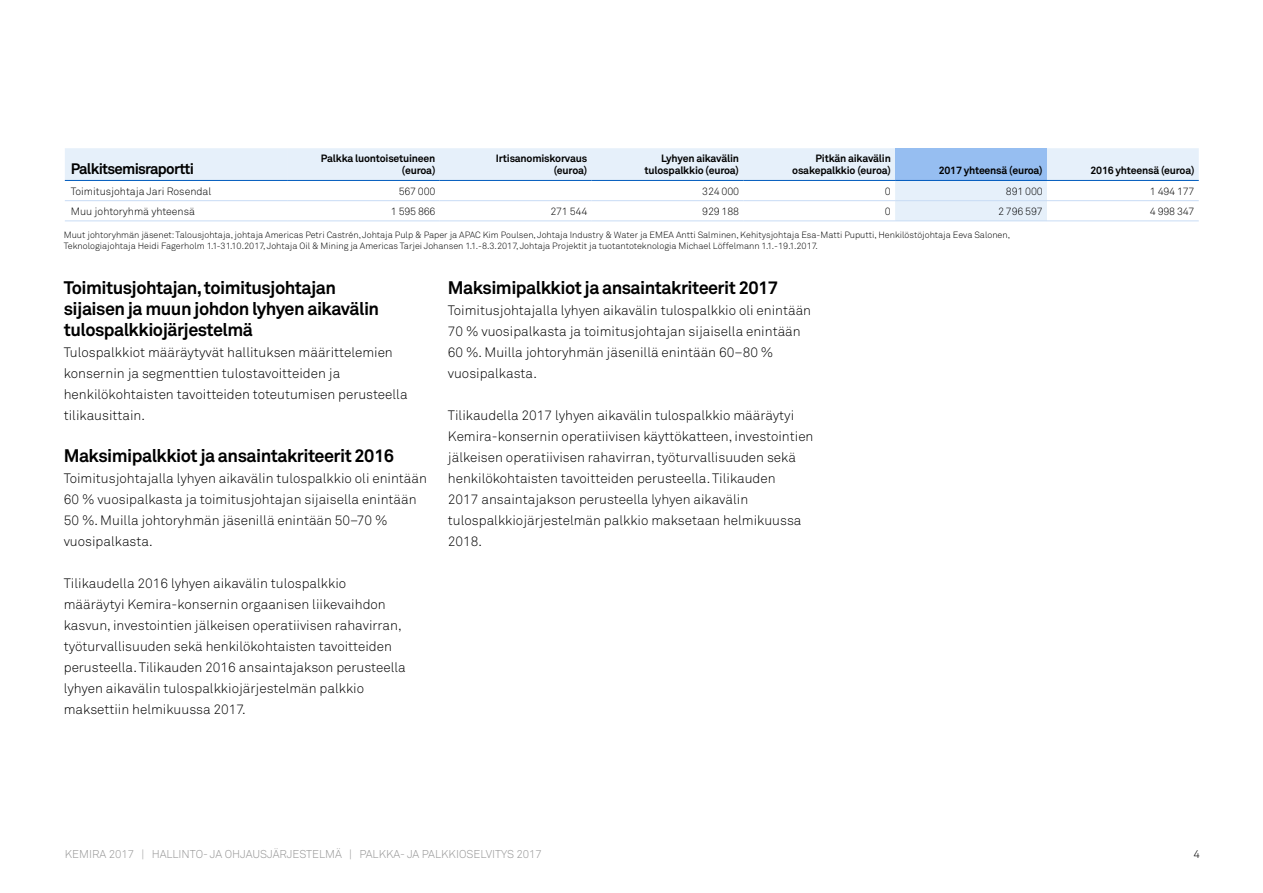
<style>
.page{position:relative;width:1263px;height:893px;background:#fff}
.page>*{position:absolute;margin:0;border:0;box-sizing:border-box;transform-origin:0 0}
.t1{font:700 18px/21px "Akkurat Pro";letter-spacing:-.03em;color:#000}
.t2{font:700 15px "Akkurat Pro";letter-spacing:-.05em;color:#000}
.t3{font:13.5px/21px "Akkurat Light Pro";color:#000}
.t4{font:11.25px "Akkurat Light Pro";color:#939393}
.t5{font:11.25px "Akkurat Light Pro";color:#000}
.t6{font:700 10.5px/12px "Akkurat Pro";letter-spacing:-.02em;color:#000;text-align:right}
.t7{font:10.5px "Akkurat Light Pro";letter-spacing:-.01em;color:#000}
.t8{font:9px/10.8px "Akkurat Light Pro";color:#000}
</style>
<div class="page">
<svg style="left:65px;top:148px;width:982px;height:73px"></svg>
<div style="left:288px;top:148px;width:911px;height:32px;background:#e6f0fa"></div>
<div style="left:895px;top:148px;width:152px;height:32px;background:#96bef1"></div>
<hr style="left:65px;top:200px;width:223px;height:1px;background:#c8dcf5">
<hr style="left:288px;top:200px;width:152px;height:1px;background:#c8dcf5">
<hr style="left:440px;top:200px;width:151px;height:1px;background:#c8dcf5">
<hr style="left:591px;top:200px;width:152px;height:1px;background:#c8dcf5">
<hr style="left:743px;top:200px;width:152px;height:1px;background:#c8dcf5">
<hr style="left:895px;top:200px;width:152px;height:1px;background:#c8dcf5">
<hr style="left:1047px;top:200px;width:152px;height:1px;background:#c8dcf5">
<hr style="left:65px;top:221px;width:223px;height:1px;background:#c8dcf5">
<hr style="left:288px;top:221px;width:152px;height:1px;background:#c8dcf5">
<hr style="left:440px;top:221px;width:151px;height:1px;background:#c8dcf5">
<hr style="left:591px;top:221px;width:152px;height:1px;background:#c8dcf5">
<hr style="left:743px;top:221px;width:152px;height:1px;background:#c8dcf5">
<hr style="left:895px;top:221px;width:152px;height:1px;background:#c8dcf5">
<hr style="left:1047px;top:221px;width:152px;height:1px;background:#c8dcf5">
<hr style="left:65px;top:180px;width:223px;height:1px;background:#005bbe">
<hr style="left:288px;top:180px;width:152px;height:1px;background:#005bbe">
<hr style="left:440px;top:180px;width:151px;height:1px;background:#005bbe">
<hr style="left:591px;top:180px;width:152px;height:1px;background:#005bbe">
<hr style="left:743px;top:180px;width:152px;height:1px;background:#005bbe">
<hr style="left:895px;top:180px;width:152px;height:1px;background:#005bbe">
<hr style="left:1047px;top:180px;width:152px;height:1px;background:#005bbe">
<p class="t2" style="left:71px;top:160px;width:125px">Palkitsemisraportti</p>
<p class="t6" style="left:321px;top:153px;width:116px">Palkka luontoisetuineen (euroa)</p>
<p class="t6" style="left:496px;top:153px;width:93px">Irtisanomiskorvaus (euroa)</p>
<p class="t6" style="left:645px;top:153px;width:96px">Lyhyen aikavälin tulospalkkio (euroa)</p>
<p class="t6" style="left:792px;top:153px;width:100px">Pitkän aikavälin osakepalkkio (euroa)</p>
<p class="t6" style="left:939px;top:165px;width:105px">2017 yhteensä (euroa)</p>
<p class="t6" style="left:1090px;top:165px;width:105px">2016 yhteensä (euroa)</p>
<p class="t7" style="left:71px;top:185px;width:142px">Toimitusjohtaja Jari Rosendal</p>
<p class="t7" style="left:399px;top:185px;width:38px">567 000</p>
<p class="t7" style="left:702px;top:185px;width:38px">324 000</p>
<p class="t7" style="left:885px;top:185px;width:7px">0</p>
<p class="t7" style="left:1006px;top:185px;width:38px">891 000</p>
<p class="t7" style="left:1150px;top:185px;width:46px">1 494 177</p>
<p class="t7" style="left:71px;top:205px;width:126px">Muu johtoryhmä yhteensä</p>
<p class="t7" style="left:391px;top:205px;width:46px">1 595 866</p>
<p class="t7" style="left:550px;top:205px;width:38px">271 544</p>
<p class="t7" style="left:702px;top:205px;width:38px">929 188</p>
<p class="t7" style="left:885px;top:205px;width:7px">0</p>
<p class="t7" style="left:998px;top:205px;width:46px">2 796 597</p>
<p class="t7" style="left:1150px;top:205px;width:46px">4 998 347</p>
<p class="t8" style="left:64px;top:230px;width:948px">Muut johtoryhmän jäsenet: Talousjohtaja, johtaja Americas Petri Castrén, Johtaja Pulp &amp; Paper ja APAC Kim Poulsen, Johtaja Industry &amp; Water ja EMEA Antti Salminen, Kehitysjohtaja Esa-Matti Puputti, Henkilöstöjohtaja Eeva Salonen,<br>Teknologiajohtaja Heidi Fagerholm 1.1-31.10.2017, Johtaja Oil &amp; Mining ja Americas Tarjei Johansen 1.1.-8.3.2017, Johtaja Projektit ja tuotantoteknologia Michael Löffelmann 1.1.-19.1.2017.</p>
<h1 class="t1" style="left:64px;top:277px;width:317px">Toimitusjohtajan, toimitusjohtajan sijaisen ja muun johdon lyhyen aikavälin tulospalkkiojärjestelmä</h1>
<p class="t3" style="left:64px;top:342px;width:345px">Tulospalkkiot määräytyvät hallituksen määrittelemien konsernin ja segmenttien tulostavoitteiden ja henkilökohtaisten tavoitteiden toteutumisen perusteella tilikausittain.</p>
<h1 class="t1" style="left:64px;top:445px;width:332px">Maksimipalkkiot ja ansaintakriteerit 2016</h1>
<p class="t3" style="left:64px;top:468px;width:365px">Toimitusjohtajalla lyhyen aikavälin tulospalkkio oli enintään 60 % vuosipalkasta ja toimitusjohtajan sijaisella enintään 50 %. Muilla johtoryhmän jäsenillä enintään 50–70 % vuosipalkasta.</p>
<p class="t3" style="left:64px;top:573px;width:344px">Tilikaudella 2016 lyhyen aikavälin tulospalkkio määräytyi Kemira-konsernin orgaanisen liikevaihdon kasvun, investointien jälkeisen operatiivisen rahavirran, työturvallisuuden sekä henkilökohtaisten tavoitteiden perusteella. Tilikauden 2016 ansaintajakson perusteella lyhyen aikavälin tulospalkkiojärjestelmän palkkio maksettiin helmikuussa 2017.</p>
<h1 class="t1" style="left:448px;top:277px;width:332px">Maksimipalkkiot ja ansaintakriteerit 2017</h1>
<p class="t3" style="left:448px;top:300px;width:365px">Toimitusjohtajalla lyhyen aikavälin tulospalkkio oli enintään 70 % vuosipalkasta ja toimitusjohtajan sijaisella enintään 60 %. Muilla johtoryhmän jäsenillä enintään 60–80 % vuosipalkasta.</p>
<p class="t3" style="left:448px;top:405px;width:367px">Tilikaudella 2017 lyhyen aikavälin tulospalkkio määräytyi Kemira-konsernin operatiivisen käyttökatteen, investointien jälkeisen operatiivisen rahavirran, työturvallisuuden sekä henkilökohtaisten tavoitteiden perusteella. Tilikauden<br>2017 ansaintajakson perusteella lyhyen aikavälin tulospalkkiojärjestelmän palkkio maksetaan helmikuussa 2018.</p>
<p class="t4" style="left:65px;top:847px;width:309px">KEMIRA 2017 | HALLINTO- JA OHJAUSJÄRJESTELMÄ | Palkka</p>
<p class="t4" style="left:400px;top:847px;width:30px">- ja palkkiosel</p>
<p class="t4" style="left:486px;top:847px;width:58px">vitys 2017</p>
<p class="t5" style="left:1193px;top:847px;width:8px">4</p>
</div>
